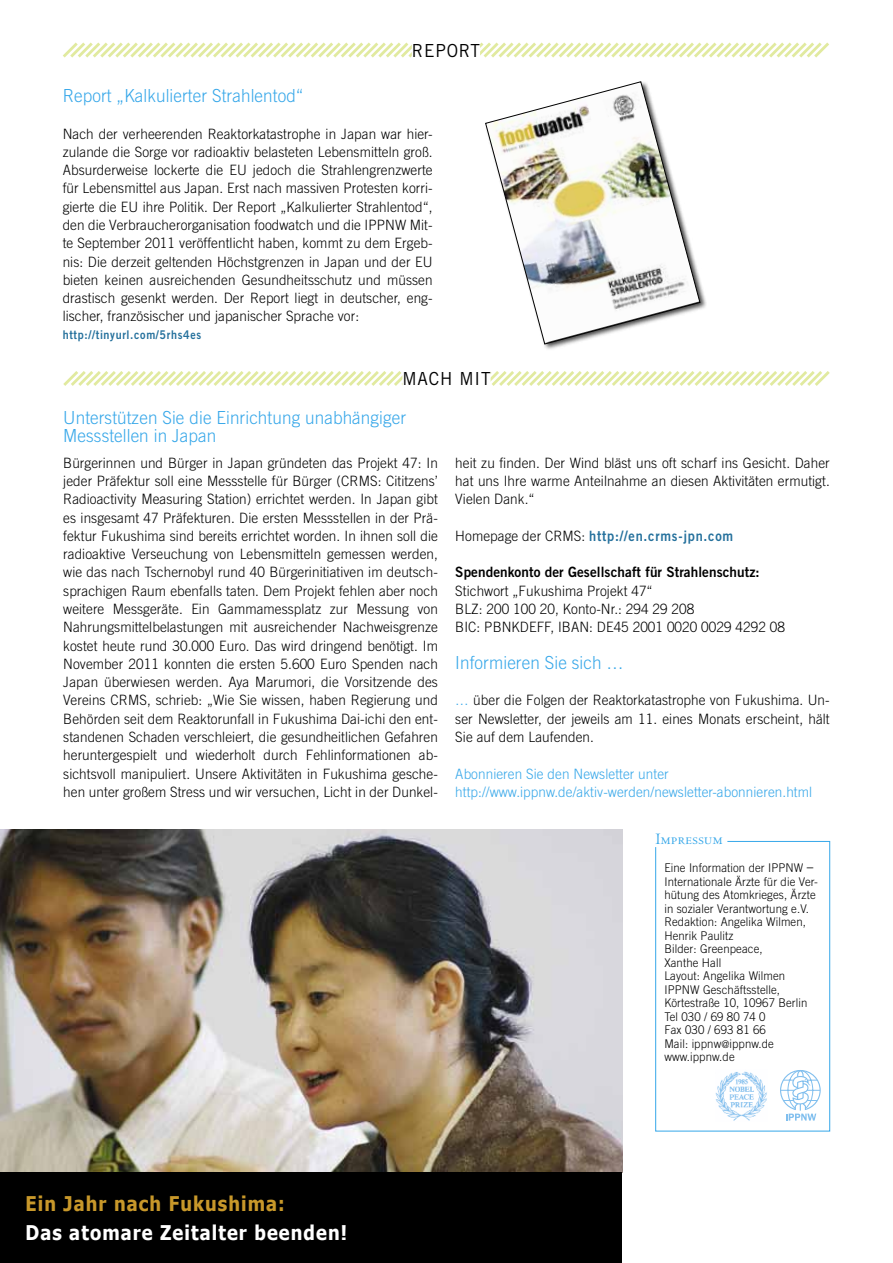
<style>
.page{position:relative;width:893px;height:1263px;background:#fff}
.page>*{position:absolute;margin:0;border:0;box-sizing:border-box;transform-origin:0 0}
.t1{font:700 20.25px "Tahoma";letter-spacing:.06em;color:#fff;scale:.9 1}
.t2{font:700 20.25px "Tahoma";letter-spacing:.06em;color:#c8982a;scale:.9 1}
.t3{font:300 18px/18.3px "Trade Gothic LT Std";letter-spacing:.005em;color:#36a7e9;scale:.95 1}
.t4{font:18px "Trade Gothic LT Std";letter-spacing:.05em;color:#000;scale:.95 1}
.t5{font:16.5px "Centaur MT Std";letter-spacing:.025em;color:#36a7e9}
.t6{font:300 14.25px/18.3px "Trade Gothic LT Std";letter-spacing:.005em;color:#000;text-align:justify;scale:.95 1}
.t7{font:300 14.25px/18.3px "Trade Gothic LT Std";letter-spacing:.005em;color:#36a7e9;scale:.95 1}
.t8{font:14.25px "Trade Gothic LT Std Bd 2";letter-spacing:.005em;color:#000;scale:.95 1}
.t9{font:14.25px "Trade Gothic LT Std Bd 2";letter-spacing:.06em;color:#24709c;scale:.9 1}
.t10{font:300 12px/13.5px "Trade Gothic LT Std";letter-spacing:.01em;color:#000;scale:.95 1}
.t11{font:12px "Trade Gothic LT Std Bd 2";letter-spacing:.06em;color:#24709c;scale:.9 1}
.s1{font-family:"Trade Gothic LT Std";font-weight:300;color:#000}
.s2{color:#36a7e9}
.s3{font-family:"Tahoma";font-weight:400}
.s4{font-size:10.5px}
</style>
<div class="page">
<svg style="left:63px;top:42px;width:766px;height:16px"></svg>
<div style="left:412px;top:41px;width:68px;height:19px;background:#fff"></div>
<img style="left:0;top:829px;width:622px;height:343px">
<svg style="left:63px;top:371px;width:767px;height:15px"></svg>
<div style="left:402px;top:369px;width:89px;height:20px;background:#fff"></div>
<div style="left:655px;top:841px;width:175px;height:290px;border:1px solid #36a7e9"></div>
<div style="left:651px;top:832px;width:76px;height:15px;background:#fff"></div>
<div style="left:0;top:1172px;width:622px;height:91px;background:#000"></div>
<img style="left:715px;top:1071px;width:52px;height:50px">
<svg style="left:780px;top:1070px;width:41px;height:50px"></svg>
<div style="left:484px;top:80px;width:223px;height:271px;background:#000;opacity:.75"></div>
<img style="left:485px;top:81px;width:215px;height:263px">
<p class="t4" style="left:412px;top:39px;width:49px">RE PORT</p>
<p class="t3" style="left:63px;top:86px;width:255px">Report „Kalkulierter Strahlentod“</p>
<p class="t6" style="left:63px;top:124px;width:391px">Nach der verheerenden Reaktorkatastrophe in Japan war hier&shy;zulande die Sorge vor radioaktiv belasteten Lebensmitteln groß.<br>Absurderweise lockerte die EU jedoch die Strahlengrenzwerte für Lebensmittel aus Japan. Erst nach massiven Protesten korri&shy;gierte die EU ihre Politik. Der Report „Kalkulierter Strahlentod“, den die Verbraucherorganisation foodwatch und die IPPNW Mit&shy;te September 2011 veröffentlicht haben, kommt zu dem Ergeb&shy;nis: Die derzeit geltenden Höchstgrenzen in Japan und der EU bieten keinen ausreichenden Gesundheitsschutz und müssen drastisch gesenkt werden. Der Report liegt in deutscher, eng&shy;lischer, französischer und japanischer Sprache vor:</p>
<p class="t11" style="left:63px;top:328px;width:155px">http://tinyurl.com/5rhs4es</p>
<p class="t4" style="left:402px;top:368px;width:94px">MACH MIT</p>
<p class="t3" style="left:63px;top:408px;width:362px">Unterstützen Sie die Einrichtung unabhängiger<br>Messstellen in Japan</p>
<p class="t6" style="left:63px;top:453px;width:396px">Bürgerinnen und Bürger in Japan gründeten das Projekt 47: In jeder Präfektur soll eine Messstelle für Bürger (CRMS: Cititzens’ Radioactivity Measuring Station) errichtet werden. In Japan gibt es insgesamt 47 Präfekturen. Die ersten Messstellen in der Prä&shy;fektur Fukushima sind bereits errichtet worden. In ihnen soll die radioaktive Verseuchung von Lebensmitteln gemessen werden, wie das nach Tschernobyl rund 40 Bürgerinitiativen im deutsch&shy;sprachigen Raum ebenfalls taten. Dem Projekt fehlen aber noch weitere Messgeräte. Ein Gammamessplatz zur Messung von Nahrungsmittelbelastungen mit ausreichender Nachweisgrenze kostet heute rund 30.000 Euro. Das wird dringend benötigt. Im November 2011 konnten die ersten 5.600 Euro Spenden nach Japan überwiesen werden. Aya Marumori, die Vorsitzende des Vereins CRMS, schrieb: „Wie Sie wissen, haben Regierung und Behörden seit dem Reaktorunfall in Fukushima Dai-ichi den ent&shy;standenen Schaden verschleiert, die gesundheitlichen Gefahren heruntergespielt und wiederholt durch Fehlinformationen ab&shy;sichtsvoll manipuliert. Unsere Aktivitäten in Fukushima gesche&shy;hen unter großem Stress und wir versuchen, Licht in der Dunkel-</p>
<p class="t6" style="left:455px;top:453px;width:396px">heit zu finden. Der Wind bläst uns oft scharf ins Gesicht. Daher hat uns Ihre warme Anteilnahme an diesen Aktivitäten ermutigt.<br>Vielen Dank.“</p>
<p class="t9" style="left:455px;top:527px;width:310px"><span class="s1">Homepage der CRMS:</span> http://en.crms-jpn.com</p>
<p class="t8" style="left:455px;top:563px;width:322px">Spendenkonto der Gesellschaft für Strahlenschutz:</p>
<p class="t6" style="left:455px;top:581px;width:349px;text-align:left">Stichwort „Fukushima Projekt 47“<br>BLZ: 200 100 20, Konto-Nr.: 294 29 208<br>BIC: PBNKDEFF, IBAN: DE45 2001 0020 0029 4292 08</p>
<p class="t3" style="left:455px;top:653px;width:179px">Informieren Sie sich …</p>
<p class="t6" style="left:455px;top:691px;width:396px"><span class="s2">…</span> über die Folgen der Reaktorkatastrophe von Fukushima. Un&shy;ser Newsletter, der jeweils am 11. eines Monats erscheint, hält Sie auf dem Laufenden.</p>
<p class="t7" style="left:455px;top:764px;width:377px">Abonnieren Sie den Newsletter unter http://www.ippnw.de/aktiv-werden/newsletter-abonnieren.html</p>
<p class="t5" style="left:655px;top:830px;width:69px">Impressum</p>
<p class="t10" style="left:664px;top:861px;width:163px">Eine Information der IPPNW <span class="s3">̶<br></span>Internationale Ärzte für die Ver&shy;hütung des Atomkrieges, Ärzte in sozialer Verantwortung e.V.<br>Redaktion: Angelika Wilmen,<br>Henrik Paulitz<br>Bilder: Greenpeace,<br>Xanthe Hall<br>Layout: Angelika Wilmen<br>IPPNW Geschäftsstelle,<br>Körtestraße 10, 10967 Berlin<br>Tel 030 / 69 80 74 0<br>Fax 030 / 693 81 66<br>Mail: ippnw<span class="s4">@</span>ippnw.de www.ippnw.de</p>
<h1 class="t2" style="left:26px;top:1189px;width:290px">Ein Jahr nach Fukushima:</h1>
<h1 class="t1" style="left:26px;top:1219px;width:359px">Das atomare Zeitalter beenden!</h1>
</div>
